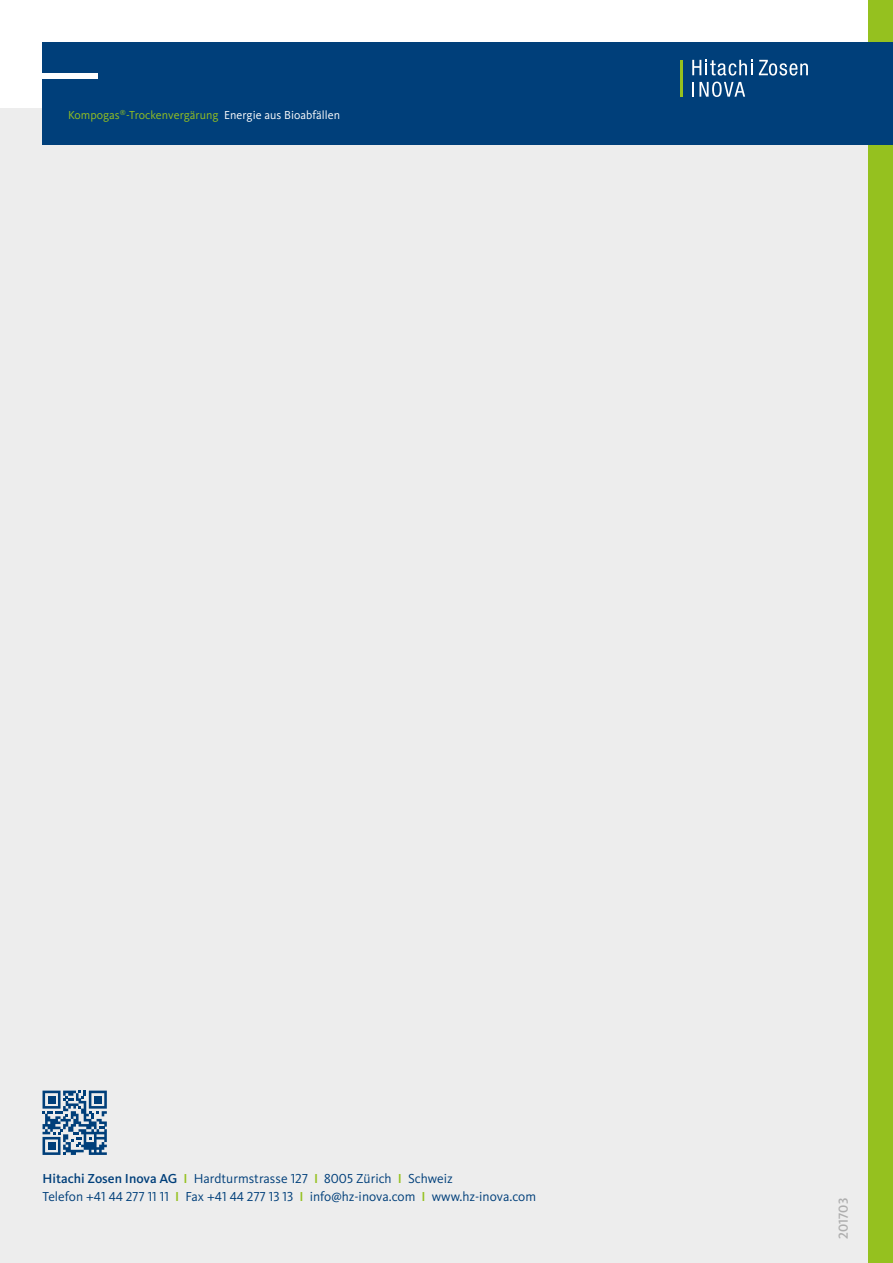
<style>
.page{position:relative;width:893px;height:1263px;background:#fff}
.page>*{position:absolute;margin:0;border:0;box-sizing:border-box;transform-origin:0 0}
.t1{font:13.5px/18px "Kievit Pro";color:#003f7a}
.t2{font:500 13.5px "Kievit OT";color:#aeaeae}
.t3{font:12px "Kievit Pro";letter-spacing:.005em;color:#95c11f}
.s1{color:#fff}
.s2{font-weight:500}
.s3{font-weight:500;color:#95c11f}
</style>
<div class="page">
<div style="left:0;top:108px;width:893px;height:1155px;background:#ededed"></div>
<div style="left:868px;top:0;width:25px;height:1263px;background:#95c11f"></div>
<div style="left:43px;top:43px;width:850px;height:102px;background:#003f7a"></div>
<svg style="left:692px;top:82px;width:53px;height:15px"></svg>
<svg style="left:759px;top:60px;width:49px;height:16px"></svg>
<svg style="left:692px;top:60px;width:61px;height:16px"></svg>
<hr style="left:681px;top:60px;width:2px;height:37px;background:#95c11f">
<div style="left:34px;top:73px;width:64px;height:6px;background:#fff"></div>
<svg style="left:43px;top:1090px;width:64px;height:65px"></svg>
<p class="t3" style="left:68px;top:107px;width:274px">Kompogas<sup>®</sup>-Trockenvergärung <span class="s1">Energie aus Bioabfällen</span></p>
<p class="t1" style="left:43px;top:1169px;width:495px"><span class="s2">Hitachi Zosen Inova AG</span> <span class="s3">I</span> Hardturmstrasse 127 <span class="s3">I</span> 8005 Zürich <span class="s3">I</span> Schweiz<br>Telefon +41 44 277 11 11 <span class="s3">I</span> Fax +41 44 277 13 13 <span class="s3">I</span> info@hz-inova.com <span class="s3">I</span> www.hz-inova.com</p>
<p class="t2" style="left:836px;top:1239px;width:42px;rotate:-90deg">201703</p>
</div>
